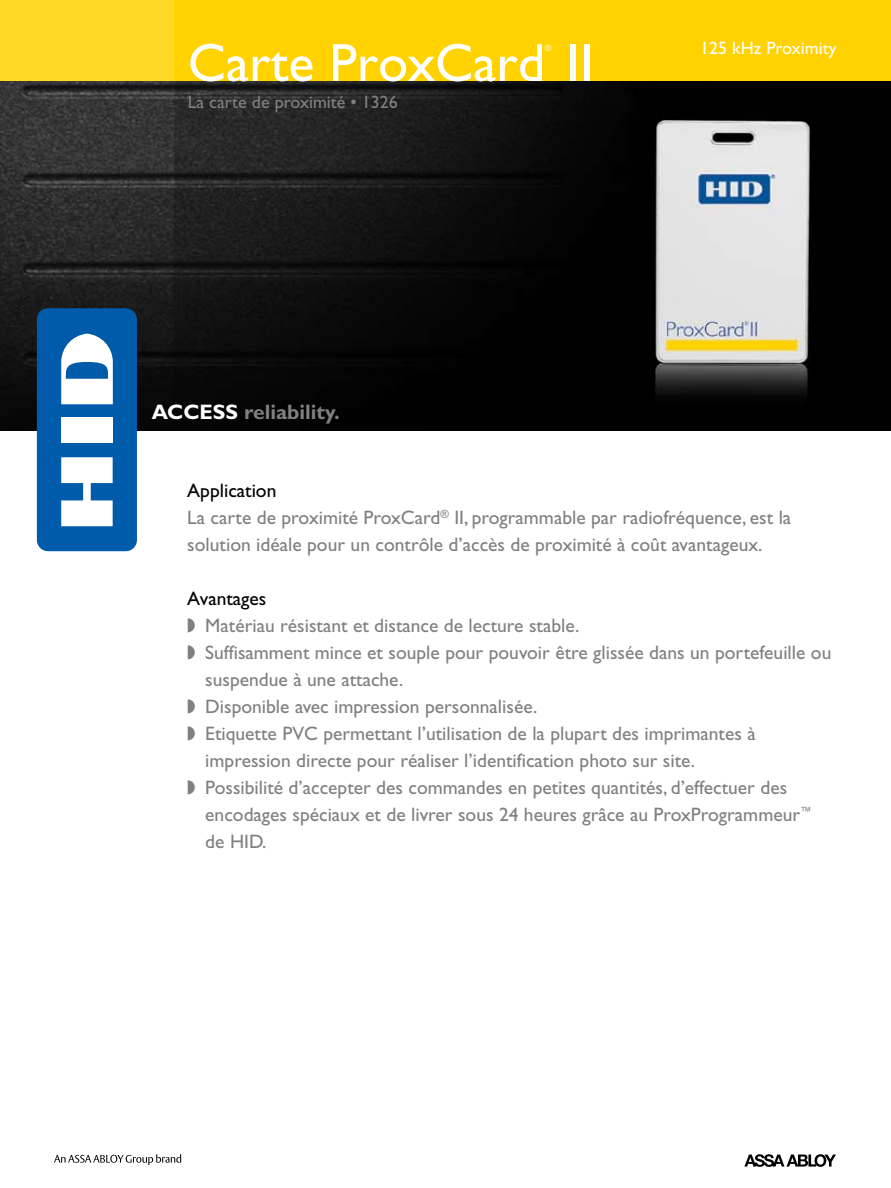
<style>
.page{position:relative;width:891px;height:1188px;background:#fff}
.page>*{position:absolute;margin:0;border:0;box-sizing:border-box;transform-origin:0 0}
.t1{font:54px "Gill Sans";color:#fff}
.t2{font:700 21px "Gill Sans";color:#7e8082}
.t3{font:19.5px/27px "Gill Sans";color:#7e8082}
.t4{font:19.5px "Gill Sans";color:#000}
.t5{font:18px "Gill Sans";color:#7e8082}
.t6{font:18px "Gill Sans";color:#fff}
.t7{font:8.7px "Gill Sans";color:#fff}
.s1{color:#fff}
.s2{color:#000}
</style>
<div class="page">
<div style="left:0;top:0;width:187px;height:93px;background:#ffd926"></div>
<div style="left:175px;top:0;width:716px;height:93px;background:#ffd200"></div>
<img style="left:174px;top:81px;width:717px;height:349px">
<svg style="left:0;top:81px;width:174px;height:349px;background:#272828"></svg>
<div style="left:37px;top:308px;width:100px;height:243px;background:#005bab;border-radius:11px"></div>
<div style="left:61px;top:418px;width:52px;height:25px;background:#fff"></div>
<svg style="left:61px;top:457px;width:52px;height:69px"></svg>
<svg style="left:61px;top:334px;width:52px;height:70px"></svg>
<svg style="left:54px;top:1154px;width:127px;height:11px"></svg>
<svg style="left:744px;top:1154px;width:92px;height:13px"></svg>
<h1 class="t1" style="left:188px;top:32px;width:407px">Carte ProxCard II</h1>
<p class="t7" style="left:545px;top:43px;width:8px">®</p>
<p class="t5" style="left:188px;top:92px;width:212px">La carte de proximité • 1326</p>
<p class="t6" style="left:700px;top:38px;width:138px">125 kHz Proximity</p>
<p class="t2" style="left:152px;top:400px;width:190px"><span class="s1">ACCESS</span> reliability.</p>
<p class="t3" style="left:187px;top:477px;width:605px"><span class="s2">Application<br></span>La carte de proximité ProxCard<sup>®</sup> II, programmable par radiofréquence, est la solution idéale pour un contrôle d’accès de proximité à coût avantageux.</p>
<p class="t4" style="left:187px;top:587px;width:81px">Avantages</p>
<p class="t3" style="left:205px;top:612px;width:628px">Matériau résistant et distance de lecture stable.<br>Suffisamment mince et souple pour pouvoir être glissée dans un portefeuille ou suspendue à une attache.<br>Disponible avec impression personnalisée.<br>Etiquette PVC permettant l’utilisation de la plupart des imprimantes à impression directe pour réaliser l’identification photo sur site.<br>Possibilité d’accepter des commandes en petites quantités, d’effectuer des encodages spéciaux et de livrer sous 24 heures grâce au ProxProgrammeur<sup>™ </sup>de HID.</p>
</div>
